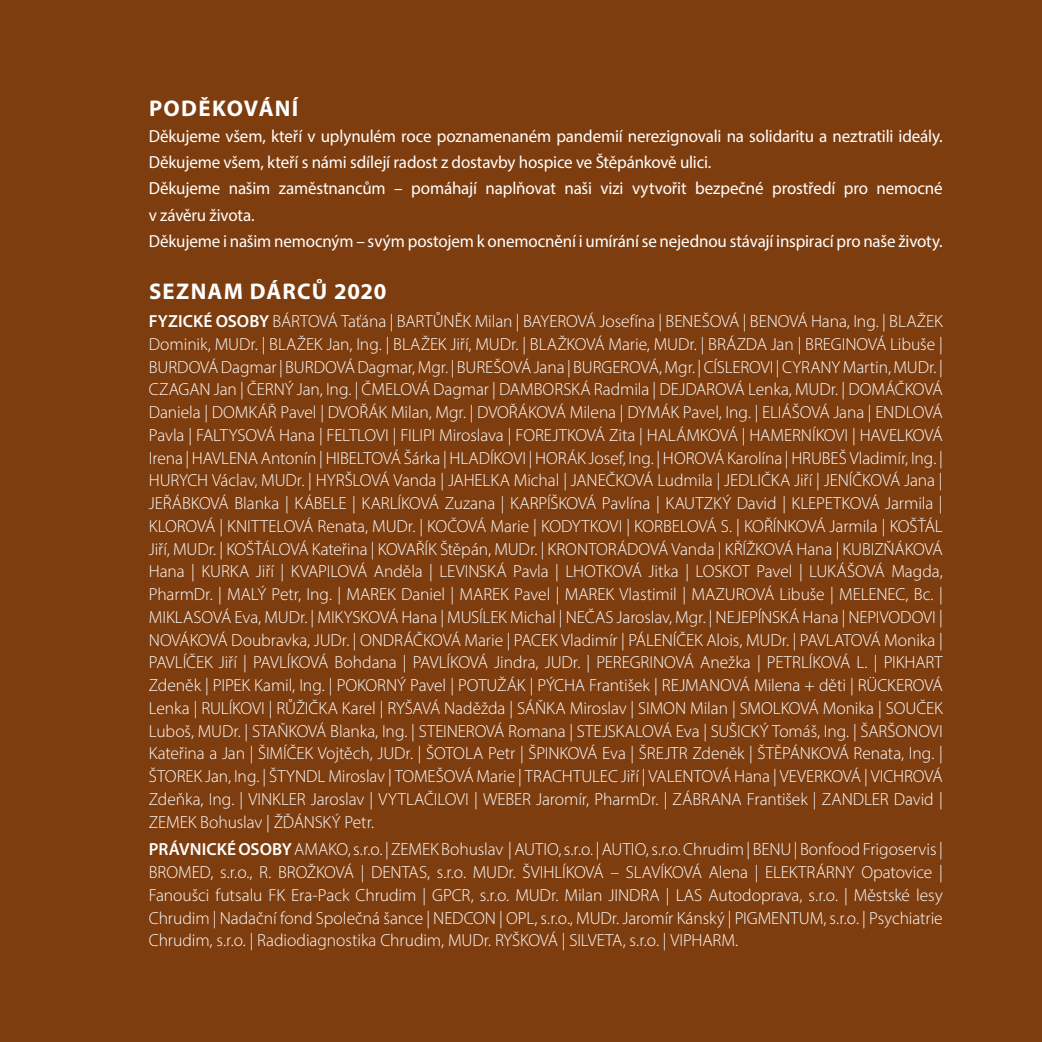
<style>
.page{position:relative;width:1042px;height:1042px;background:#7e3d0f}
.page>*{position:absolute;margin:0;border:0;box-sizing:border-box;transform-origin:0 0}
.TITULEK{font:700 22.75px "Myriad Pro";letter-spacing:.055em;color:#fff}
.DARCI{font:300 17.5px/22.8px "Myriad Pro";letter-spacing:-.005em;color:#fff;text-align:justify}
.TEXT1{font:17.5px/26.2px "Myriad Pro";letter-spacing:-.01em;color:#fff}
.s1{font-weight:600}
</style>
<div class="page">
<p class="TITULEK" style="left:149px;top:93px;width:151px">PODĚKOVÁNÍ</p>
<p class="TEXT1" style="left:149px;top:123px;width:795px">Děkujeme všem, kteří v uplynulém roce poznamenaném pandemií nerezignovali na solidaritu a neztratili ideály.</p>
<p class="TEXT1" style="left:149px;top:149px;width:564px">Děkujeme všem, kteří s námi sdílejí radost z dostavby hospice ve Štěpánkově ulici.</p>
<p class="TEXT1" style="left:149px;top:175px;width:795px">Děkujeme našim zaměstnancům – pomáhají naplňovat naši vizi vytvořit bezpečné prostředí pro nemocné v závěru života.</p>
<p class="TEXT1" style="left:149px;top:228px;width:795px">Děkujeme i našim nemocným – svým postojem k onemocnění i umírání se nejednou stávají inspirací pro naše životy.</p>
<p class="TITULEK" style="left:149px;top:277px;width:239px">SEZNAM DÁRCŮ 2020</p>
<p class="DARCI" style="left:149px;top:310px;width:795px"><span class="s1">FYZICKÉ OSOBY</span> BÁRTOVÁ Taťána | BARTŮNĚK Milan | BAYEROVÁ Josefína | BENEŠOVÁ | BENOVÁ Hana, Ing. | BLAŽEK Dominik, MUDr. | BLAŽEK Jan, Ing. | BLAŽEK Jiří, MUDr. | BLAŽKOVÁ Marie, MUDr. | BRÁZDA Jan | BREGINOVÁ Libuše | BURDOVÁ Dagmar | BURDOVÁ Dagmar, Mgr. | BUREŠOVÁ Jana | BURGEROVÁ, Mgr. | CÍSLEROVI | CYRANY Martin, MUDr. | CZAGAN Jan | ČERNÝ Jan, Ing. | ČMELOVÁ Dagmar | DAMBORSKÁ Radmila | DEJDAROVÁ Lenka, MUDr. | DOMÁČKOVÁ Daniela | DOMKÁŘ Pavel | DVOŘÁK Milan, Mgr. | DVOŘÁKOVÁ Milena | DYMÁK Pavel, Ing. | ELIÁŠOVÁ Jana | ENDLOVÁ Pavla | FALTYSOVÁ Hana | FELTLOVI | FILIPI Miroslava | FOREJTKOVÁ Zita | HALÁMKOVÁ | HAMERNÍKOVI | HAVELKOVÁ Irena | HAVLENA Antonín | HIBELTOVÁ Šárka | HLADÍKOVI | HORÁK Josef, Ing. | HOROVÁ Karolína | HRUBEŠ Vladimír, Ing. | HURYCH Václav, MUDr. | HYRŠLOVÁ Vanda | JAHELKA Michal | JANEČKOVÁ Ludmila | JEDLIČKA Jiří | JENÍČKOVÁ Jana | JEŘÁBKOVÁ Blanka | KÁBELE | KARLÍKOVÁ Zuzana | KARPÍŠKOVÁ Pavlína | KAUTZKÝ David | KLEPETKOVÁ Jarmila | KLOROVÁ | KNITTELOVÁ Renata, MUDr. | KOČOVÁ Marie | KODYTKOVI | KORBELOVÁ S. | KOŘÍNKOVÁ Jarmila | KOŠŤÁL Jiří, MUDr. | KOŠŤÁLOVÁ Kateřina | KOVAŘÍK Štěpán, MUDr. | KRONTORÁDOVÁ Vanda | KŘÍŽKOVÁ Hana | KUBIZŇÁKOVÁ Hana | KURKA Jiří | KVAPILOVÁ Anděla | LEVINSKÁ Pavla | LHOTKOVÁ Jitka | LOSKOT Pavel | LUKÁŠOVÁ Magda, PharmDr. | MALÝ Petr, Ing. | MAREK Daniel | MAREK Pavel | MAREK Vlastimil | MAZUROVÁ Libuše | MELENEC, Bc. | MIKLASOVÁ Eva, MUDr. | MIKYSKOVÁ Hana | MUSÍLEK Michal | NEČAS Jaroslav, Mgr. | NEJEPÍNSKÁ Hana | NEPIVODOVI | NOVÁKOVÁ Doubravka, JUDr. | ONDRÁČKOVÁ Marie | PACEK Vladimír | PÁLENÍČEK Alois, MUDr. | PAVLATOVÁ Monika | PAVLÍČEK Jiří | PAVLÍKOVÁ Bohdana | PAVLÍKOVÁ Jindra, JUDr. | PEREGRINOVÁ Anežka | PETRLÍKOVÁ L. | PIKHART Zdeněk | PIPEK Kamil, Ing. | POKORNÝ Pavel | POTUŽÁK | PÝCHA František | REJMANOVÁ Milena + děti | RÜCKEROVÁ Lenka | RULÍKOVI | RŮŽIČKA Karel | RYŠAVÁ Naděžda | SÁŇKA Miroslav | SIMON Milan | SMOLKOVÁ Monika | SOUČEK Luboš, MUDr. | STAŇKOVÁ Blanka, Ing. | STEINEROVÁ Romana | STEJSKALOVÁ Eva | SUŠICKÝ Tomáš, Ing. | ŠARŠONOVI Kateřina a Jan | ŠIMÍČEK Vojtěch, JUDr. | ŠOTOLA Petr | ŠPINKOVÁ Eva | ŠREJTR Zdeněk | ŠTĚPÁNKOVÁ Renata, Ing. | ŠTOREK Jan, Ing. | ŠTYNDL Miroslav | TOMEŠOVÁ Marie | TRACHTULEC Jiří | VALENTOVÁ Hana | VEVERKOVÁ | VICHROVÁ Zdeňka, Ing. | VINKLER Jaroslav | VYTLAČILOVI | WEBER Jaromír, PharmDr. | ZÁBRANA František | ZANDLER David | ZEMEK Bohuslav | ŽĎÁNSKÝ Petr.</p>
<p class="DARCI" style="left:149px;top:838px;width:795px"><span class="s1">PRÁVNICKÉ OSOBY</span> AMAKO, s.r.o. | ZEMEK Bohuslav | AUTIO, s.r.o. | AUTIO, s.r.o. Chrudim | BENU | Bonfood Frigoservis | BROMED, s.r.o., R. BROŽKOVÁ | DENTAS, s.r.o. MUDr. ŠVIHLÍKOVÁ – SLAVÍKOVÁ Alena | ELEKTRÁRNY Opatovice | Fanoušci futsalu FK Era-Pack Chrudim | GPCR, s.r.o. MUDr. Milan JINDRA | LAS Autodoprava, s.r.o. | Městské lesy Chrudim | Nadační fond Společná šance | NEDCON | OPL, s.r.o., MUDr. Jaromír Kánský | PIGMENTUM, s.r.o. | Psychiatrie Chrudim, s.r.o. | Radiodiagnostika Chrudim, MUDr. RYŠKOVÁ | SILVETA, s.r.o. | VIPHARM.</p>
</div>
